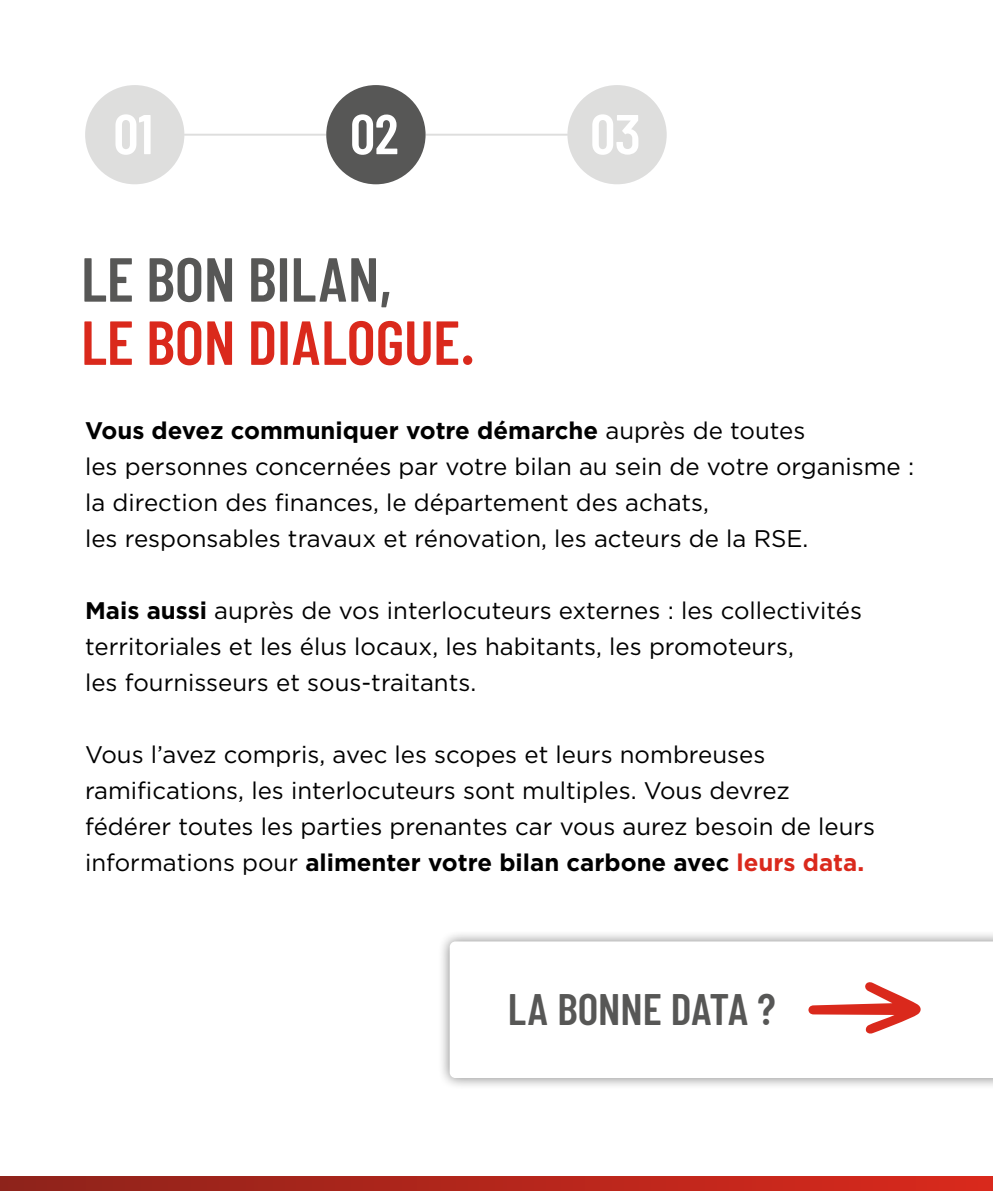
<style>
.page{position:relative;width:993px;height:1191px;background:#fff}
.page>*{position:absolute;margin:0;border:0;box-sizing:border-box;transform-origin:0 0}
.t1{font:600 62px "Barlow Condensed";color:#da291c}
.t2{font:600 62px "Barlow Condensed";color:#575756}
.t3{font:600 56px "Barlow Condensed";color:#fff}
.t4{font:600 44px "Barlow Condensed";color:#575756}
.t5{font:24px/36px "Gotham";color:#000}
.s1{font-weight:700}
.s2{font-weight:700;color:#da291c}
</style>
<div class="page">
<svg style="left:0;top:1176px;width:992px;height:15px;background:#b3251b"></svg>
<div style="left:85px;top:85px;width:99px;height:99px;background:#dededd;border-radius:50%"></div>
<div style="left:326px;top:85px;width:99px;height:99px;background:#575756;border-radius:50%"></div>
<div style="left:567px;top:85px;width:99px;height:99px;background:#dededd;border-radius:50%"></div>
<hr style="left:184px;top:134px;width:142px;height:2px;background:#575756">
<hr style="left:425px;top:134px;width:142px;height:2px;background:#575756">
<div style="left:437px;top:929px;width:555px;height:161px;background:#000;opacity:.5"></div>
<svg style="left:449px;top:941px;width:543px;height:137px"></svg>
<svg style="left:806px;top:979px;width:115px;height:55px"></svg>
<h2 class="t3" style="left:114px;top:99px;width:40px">01</h2>
<h2 class="t3" style="left:350px;top:99px;width:49px">02</h2>
<h2 class="t3" style="left:590px;top:99px;width:51px">03</h2>
<h1 class="t2" style="left:81px;top:241px;width:312px">LE BON BILAN,</h1>
<h1 class="t1" style="left:81px;top:304px;width:396px">LE BON DIALOGUE.</h1>
<p class="t5" style="left:85px;top:412px;width:830px"><span class="s1">Vous devez communiquer votre démarche</span> auprès de toutes<br>les personnes concernées par votre bilan au sein de votre organisme : la direction des finances, le département des achats,<br>les responsables travaux et rénovation, les acteurs de la RSE.</p>
<p class="t5" style="left:85px;top:592px;width:778px"><span class="s1">Mais aussi</span> auprès de vos interlocuteurs externes : les collectivités territoriales et les élus locaux, les habitants, les promoteurs,<br>les fournisseurs et sous-traitants.</p>
<p class="t5" style="left:85px;top:736px;width:791px">Vous l’avez compris, avec les scopes et leurs nombreuses ramifications, les interlocuteurs sont multiples. Vous devrez fédérer toutes les parties prenantes car vous aurez besoin de leurs informations pour <span class="s1">alimenter votre bilan carbone avec</span> <span class="s2">leurs data.</span></p>
<h3 class="t4" style="left:507px;top:981px;width:269px">LA BONNE DATA ?</h3>
</div>
